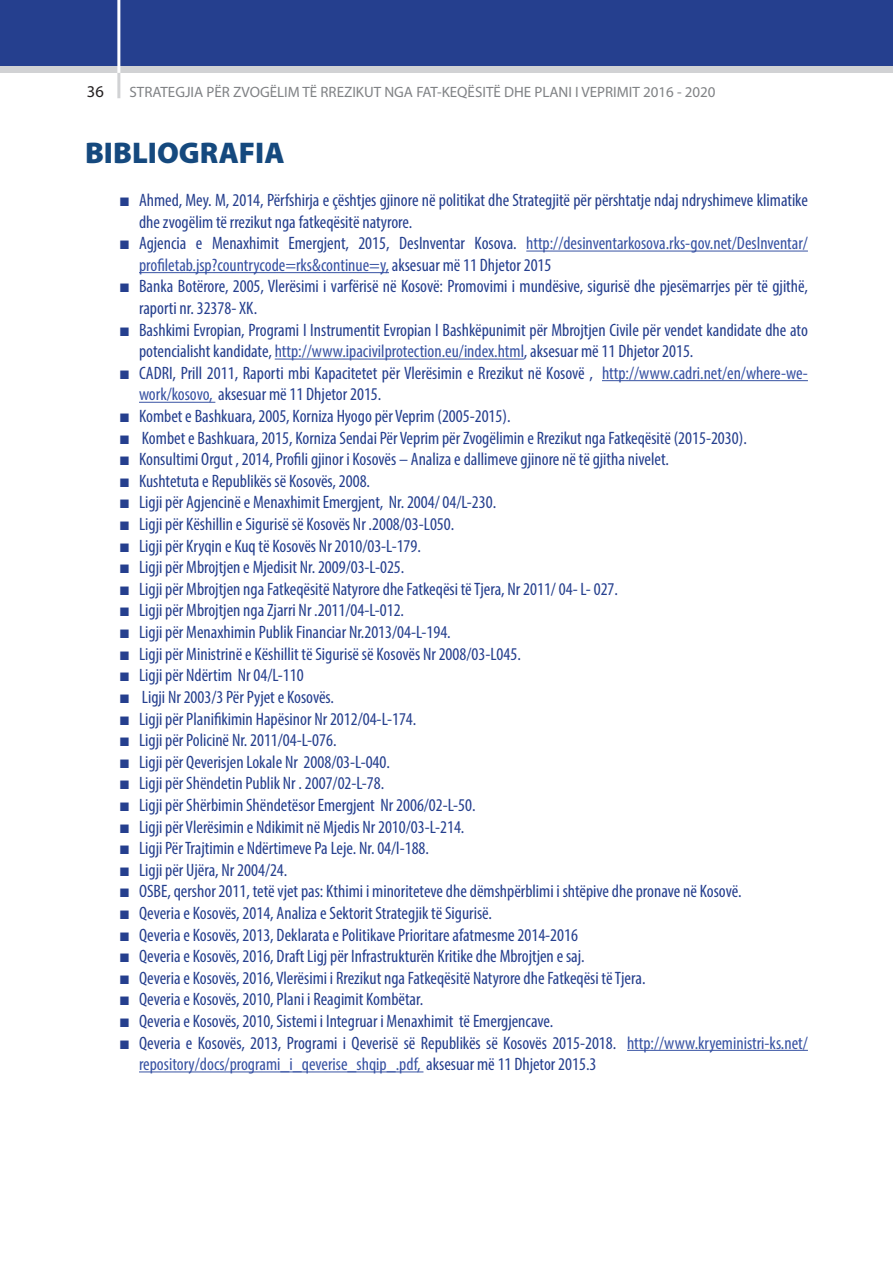
<style>
.page{position:relative;width:893px;height:1263px;background:#fff}
.page>*{position:absolute;margin:0;border:0;box-sizing:border-box;transform-origin:0 0}
.t1{font:900 30px "Myriad Pro";color:#15497e}
.t2{font:condensed 18px/21.6px "Myriad Pro";color:#253f8e}
.t3{font:condensed 18px/21.6px "Myriad Pro";color:#3853a3}
.t4{font:16.5px "Myriad Pro";color:#231f20}
.t5{font:15px "Myriad Pro";color:#808285}
.s1{font-family:"Franklin Gothic";font-stretch:normal}
.s2{font-family:"Franklin Gothic";font-stretch:normal;color:#253f8e}
.s3{color:#253f8e}
.s4{color:#3853a3}
</style>
<div class="page">
<div style="left:0;top:0;width:893px;height:66px;background:#253f8e"></div>
<div style="left:0;top:66px;width:893px;height:7px;background:#d1d2d4"></div>
<hr style="left:117px;top:0;width:3px;height:95px;background:#fff">
<hr style="left:117px;top:73px;width:3px;height:25px;background:#d1d2d4">
<hr style="left:526px;top:251px;width:282px;height:1px;background:#3853a3">
<hr style="left:139px;top:272px;width:250px;height:1px;background:#3853a3">
<hr style="left:275px;top:359px;width:249px;height:1px;background:#3853a3">
<hr style="left:602px;top:380px;width:206px;height:1px;background:#3853a3">
<hr style="left:139px;top:402px;width:76px;height:1px;background:#3853a3">
<hr style="left:627px;top:1050px;width:181px;height:1px;background:#3853a3">
<hr style="left:139px;top:1071px;width:284px;height:1px;background:#3853a3">
<p class="t4" style="left:87px;top:81px;width:18px">36</p>
<p class="t5" style="left:130px;top:83px;width:588px">STRATEGJIA PËR ZVOGËLIM TË RREZIKUT NGA FAT-KEQËSITË DHE PLANI I VEPRIMIT 2016 - 2020</p>
<h1 class="t1" style="left:85px;top:136px;width:201px">BIBLIOGRAFIA</h1>
<p class="t2" style="left:139px;top:189px;width:670px;text-indent:-20px"><span class="s1">■</span> Ahmed, Mey. M, 2014, Përfshirja e çështjes gjinore në politikat dhe Strategjitë për përshtatje ndaj ndryshimeve klimatike dhe zvogëlim të rrezikut nga fatkeqësitë natyrore.</p>
<p class="t3" style="left:139px;top:232px;width:670px;text-indent:-20px"><span class="s2">■</span> <span class="s3">Agjencia e Menaxhimit Emergjent, 2015, DesInventar Kosova.</span> http://desinventarkosova.rks-gov.net/DesInventar/ profiletab.jsp?countrycode=rks&amp;continue=y, <span class="s3">aksesuar më 11 Dhjetor 2015</span></p>
<p class="t2" style="left:139px;top:275px;width:670px;text-indent:-20px"><span class="s1">■</span> Banka Botërore, 2005, Vlerësimi i varfërisë në Kosovë: Promovimi i mundësive, sigurisë dhe pjesëmarrjes për të gjithë, raporti nr. 32378- XK.</p>
<p class="t2" style="left:139px;top:319px;width:670px;text-indent:-20px"><span class="s1">■</span> Bashkimi Evropian, Programi I Instrumentit Evropian I Bashkëpunimit për Mbrojtjen Civile për vendet kandidate dhe ato potencialisht kandidate, <span class="s4">http://www.ipacivilprotection.eu/index.html</span>, aksesuar më 11 Dhjetor 2015.</p>
<p class="t2" style="left:139px;top:362px;width:670px;text-indent:-20px"><span class="s1">■</span> CADRI, Prill 2011, Raporti mbi Kapacitetet për Vlerësimin e Rrezikut në Kosovë , <span class="s4">http://www.cadri.net/en/where-we&shy;work/kosovo,</span> aksesuar më 11 Dhjetor 2015.</p>
<p class="t2" style="left:119px;top:405px;width:393px"><span class="s1">■</span> Kombet e Bashkuara, 2005, Korniza Hyogo për Veprim (2005-2015).</p>
<p class="t2" style="left:119px;top:427px;width:629px"><span class="s1">■</span> Kombet e Bashkuara, 2015, Korniza Sendai Për Veprim për Zvogëlimin e Rrezikut nga Fatkeqësitë (2015-2030).</p>
<p class="t2" style="left:119px;top:448px;width:551px"><span class="s1">■</span> Konsultimi Orgut , 2014, Profili gjinor i Kosovës – Analiza e dallimeve gjinore në të gjitha nivelet.</p>
<p class="t2" style="left:119px;top:470px;width:253px"><span class="s1">■</span> Kushtetuta e Republikës së Kosovës, 2008.</p>
<p class="t2" style="left:119px;top:491px;width:379px"><span class="s1">■</span> Ligji për Agjencinë e Menaxhimit Emergjent, Nr. 2004/ 04/L-230.</p>
<p class="t2" style="left:119px;top:513px;width:337px"><span class="s1">■</span> Ligji për Këshillin e Sigurisë së Kosovës Nr .2008/03-L050.</p>
<p class="t2" style="left:119px;top:535px;width:303px"><span class="s1">■</span> Ligji për Kryqin e Kuq të Kosovës Nr 2010/03-L-179.</p>
<p class="t2" style="left:119px;top:556px;width:287px"><span class="s1">■</span> Ligji për Mbrojtjen e Mjedisit Nr. 2009/03-L-025.</p>
<p class="t2" style="left:119px;top:578px;width:500px"><span class="s1">■</span> Ligji për Mbrojtjen nga Fatkeqësitë Natyrore dhe Fatkeqësi të Tjera, Nr 2011/ 04- L- 027.</p>
<p class="t2" style="left:119px;top:599px;width:287px"><span class="s1">■</span> Ligji për Mbrojtjen nga Zjarri Nr .2011/04-L-012.</p>
<p class="t2" style="left:119px;top:621px;width:333px"><span class="s1">■</span> Ligji për Menaxhimin Publik Financiar Nr.2013/04-L-194.</p>
<p class="t2" style="left:119px;top:643px;width:403px"><span class="s1">■</span> Ligji për Ministrinë e Këshillit të Sigurisë së Kosovës Nr 2008/03-L045.</p>
<p class="t2" style="left:119px;top:664px;width:186px"><span class="s1">■</span> Ligji për Ndërtim Nr 04/L-110</p>
<p class="t2" style="left:119px;top:686px;width:216px"><span class="s1">■</span> Ligji Nr 2003/3 Për Pyjet e Kosovës.</p>
<p class="t2" style="left:119px;top:707px;width:299px"><span class="s1">■</span> Ligji për Planifikimin Hapësinor Nr 2012/04-L-174.</p>
<p class="t2" style="left:119px;top:729px;width:219px"><span class="s1">■</span> Ligji për Policinë Nr. 2011/04-L-076.</p>
<p class="t2" style="left:119px;top:751px;width:272px"><span class="s1">■</span> Ligji për Qeverisjen Lokale Nr 2008/03-L-040.</p>
<p class="t2" style="left:119px;top:772px;width:267px"><span class="s1">■</span> Ligji për Shëndetin Publik Nr . 2007/02-L-78.</p>
<p class="t2" style="left:119px;top:794px;width:358px"><span class="s1">■</span> Ligji për Shërbimin Shëndetësor Emergjent Nr 2006/02-L-50.</p>
<p class="t2" style="left:119px;top:815px;width:347px"><span class="s1">■</span> Ligji për Vlerësimin e Ndikimit në Mjedis Nr 2010/03-L-214.</p>
<p class="t2" style="left:119px;top:837px;width:311px"><span class="s1">■</span> Ligji Për Trajtimin e Ndërtimeve Pa Leje. Nr. 04/l-188.</p>
<p class="t2" style="left:119px;top:859px;width:170px"><span class="s1">■</span> Ligji për Ujëra, Nr 2004/24.</p>
<p class="t2" style="left:119px;top:880px;width:624px"><span class="s1">■</span> OSBE, qershor 2011, tetë vjet pas: Kthimi i minoriteteve dhe dëmshpërblimi i shtëpive dhe pronave në Kosovë.</p>
<p class="t2" style="left:119px;top:902px;width:375px"><span class="s1">■</span> Qeveria e Kosovës, 2014, Analiza e Sektorit Strategjik të Sigurisë.</p>
<p class="t2" style="left:119px;top:923px;width:460px"><span class="s1">■</span> Qeveria e Kosovës, 2013, Deklarata e Politikave Prioritare afatmesme 2014-2016</p>
<p class="t2" style="left:119px;top:945px;width:467px"><span class="s1">■</span> Qeveria e Kosovës, 2016, Draft Ligj për Infrastrukturën Kritike dhe Mbrojtjen e saj.</p>
<p class="t2" style="left:119px;top:967px;width:528px"><span class="s1">■</span> Qeveria e Kosovës, 2016, Vlerësimi i Rrezikut nga Fatkeqësitë Natyrore dhe Fatkeqësi të Tjera.</p>
<p class="t2" style="left:119px;top:988px;width:306px"><span class="s1">■</span> Qeveria e Kosovës, 2010, Plani i Reagimit Kombëtar.</p>
<p class="t2" style="left:119px;top:1010px;width:436px"><span class="s1">■</span> Qeveria e Kosovës, 2010, Sistemi i Integruar i Menaxhimit të Emergjencave.</p>
<p class="t2" style="left:139px;top:1031px;width:670px;text-indent:-20px"><span class="s1">■</span> Qeveria e Kosovës, 2013, Programi i Qeverisë së Republikës së Kosovës 2015-2018. <span class="s4">http://www.kryeministri-ks.net/ repository/docs/programi_i_qeverise_shqip_.pdf,</span> aksesuar më 11 Dhjetor 2015.3</p>
</div>
